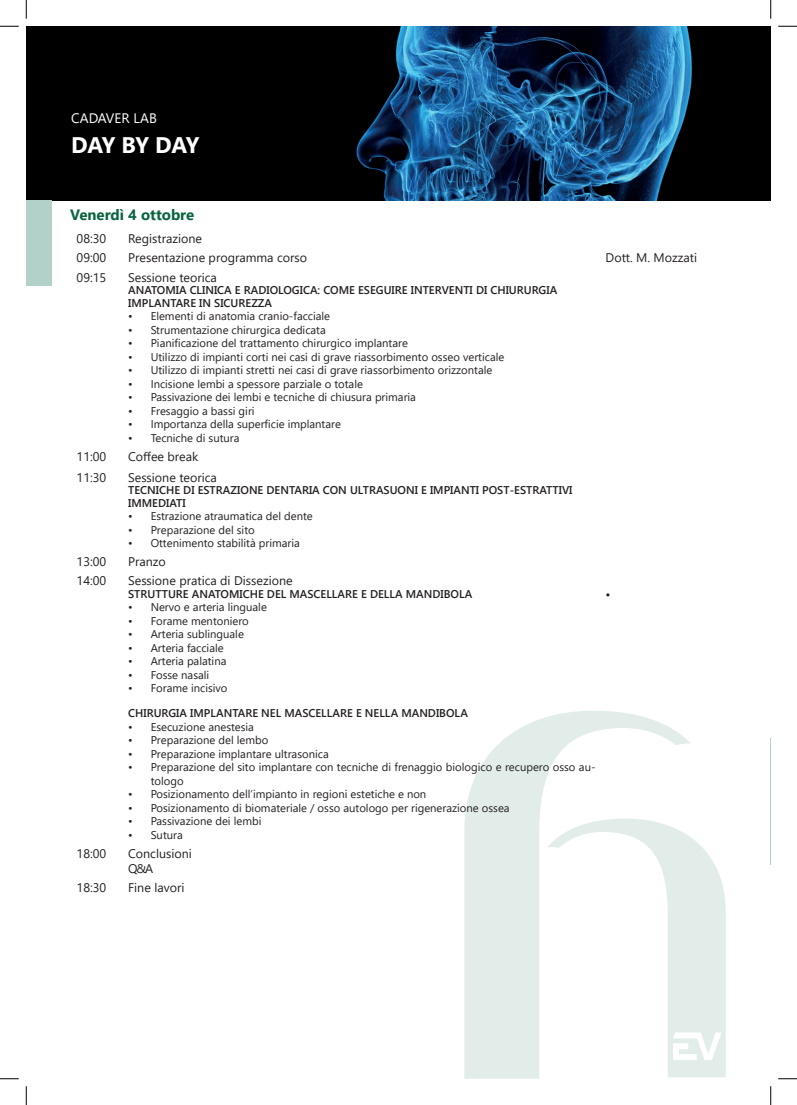
<style>
.page{position:relative;width:797px;height:1105px;background:#fff}
.page>*{position:absolute;margin:0;border:0;box-sizing:border-box;transform-origin:0 0}
.t1{font:700 22.5px "Segoe UI";letter-spacing:-.025em;color:#fff}
.t2{font:700 15px "Segoe UI";color:#08633f}
.t3{font:13.75px "Segoe UI";color:#fff}
.t4{font:12.5px/15px "Segoe UI";color:#231f20}
.t5{font:11.25px/13.5px "Segoe UI";color:#231f20}
.t6{font:600 11.25px/12.5px "Segoe UI";color:#231f20}
</style>
<div class="page">
<svg style="left:464px;top:711px;width:227px;height:368px;fill:#e2edea"></svg>
<svg style="left:547px;top:818px;width:178px;height:259px"></svg>
<svg style="left:673px;top:1032px;width:48px;height:28px"></svg>
<img style="left:26px;top:26px;width:744px;height:175px">
<div style="left:26px;top:200px;width:26px;height:86px;background:#b2d1c8"></div>
<hr style="left:769px;top:738px;width:1px;height:127px;background:#b2d1c8">
<hr style="left:770px;top:201px;width:1px;height:85px;background:#b2d1c8">
<svg style="left:0;top:25px;width:19px;height:2px"></svg>
<svg style="left:778px;top:25px;width:19px;height:2px"></svg>
<svg style="left:0;top:1078px;width:19px;height:1px"></svg>
<svg style="left:778px;top:1078px;width:19px;height:1px"></svg>
<svg style="left:25px;top:0;width:2px;height:19px"></svg>
<svg style="left:25px;top:1086px;width:2px;height:19px"></svg>
<svg style="left:770px;top:0;width:1px;height:19px"></svg>
<svg style="left:770px;top:1086px;width:1px;height:19px"></svg>
<p class="t3" style="left:71px;top:105px;width:87px">CADAVER LAB</p>
<h1 class="t1" style="left:71px;top:123px;width:130px">DAY BY DAY</h1>
<h2 class="t2" style="left:70px;top:200px;width:125px">Venerdì 4 ottobre</h2>
<p class="t4" style="left:77px;top:230px;width:31px">08:30</p>
<p class="t4" style="left:128px;top:230px;width:75px">Registrazione</p>
<p class="t4" style="left:77px;top:249px;width:31px">09:00</p>
<p class="t4" style="left:128px;top:249px;width:180px">Presentazione programma corso</p>
<p class="t4" style="left:605px;top:249px;width:93px">Dott. M. Mozzati</p>
<p class="t4" style="left:77px;top:268px;width:31px">09:15</p>
<p class="t4" style="left:128px;top:268px;width:90px">Sessione teorica</p>
<p class="t6" style="left:128px;top:283px;width:430px">ANATOMIA CLINICA E RADIOLOGICA: COME ESEGUIRE INTERVENTI DI CHIURURGIA<br>IMPLANTARE IN SICUREZZA</p>
<p class="t5" style="left:128px;top:308px;width:203px">• Elementi di anatomia cranio-facciale</p>
<p class="t5" style="left:128px;top:322px;width:199px">• Strumentazione chirurgica dedicata</p>
<p class="t5" style="left:128px;top:335px;width:281px">• Pianificazione del trattamento chirurgico implantare</p>
<p class="t5" style="left:128px;top:349px;width:377px">• Utilizzo di impianti corti nei casi di grave riassorbimento osseo verticale</p>
<p class="t5" style="left:128px;top:362px;width:366px">• Utilizzo di impianti stretti nei casi di grave riassorbimento orizzontale</p>
<p class="t5" style="left:128px;top:376px;width:236px">• Incisione lembi a spessore parziale o totale</p>
<p class="t5" style="left:128px;top:389px;width:289px">• Passivazione dei lembi e tecniche di chiusura primaria</p>
<p class="t5" style="left:128px;top:403px;width:128px">• Fresaggio a bassi giri</p>
<p class="t5" style="left:128px;top:416px;width:214px">• Importanza della superficie implantare</p>
<p class="t5" style="left:128px;top:430px;width:113px">• Tecniche di sutura</p>
<p class="t4" style="left:77px;top:448px;width:31px">11:00</p>
<p class="t4" style="left:128px;top:448px;width:72px">Coffee break</p>
<p class="t4" style="left:77px;top:468px;width:31px">11:30</p>
<p class="t4" style="left:128px;top:468px;width:90px">Sessione teorica</p>
<p class="t6" style="left:128px;top:483px;width:446px">TECNICHE DI ESTRAZIONE DENTARIA CON ULTRASUONI E IMPIANTI POST-ESTRATTIVI<br>IMMEDIATI</p>
<p class="t5" style="left:128px;top:508px;width:186px">• Estrazione atraumatica del dente</p>
<p class="t5" style="left:128px;top:522px;width:128px">• Preparazione del sito</p>
<p class="t5" style="left:128px;top:535px;width:173px">• Ottenimento stabilità primaria</p>
<p class="t4" style="left:77px;top:553px;width:31px">13:00</p>
<p class="t4" style="left:128px;top:553px;width:39px">Pranzo</p>
<p class="t4" style="left:77px;top:572px;width:31px">14:00</p>
<p class="t4" style="left:128px;top:572px;width:166px">Sessione pratica di Dissezione</p>
<p class="t6" style="left:128px;top:587px;width:346px">STRUTTURE ANATOMICHE DEL MASCELLARE E DELLA MANDIBOLA</p>
<p class="t5" style="left:128px;top:599px;width:140px">• Nervo e arteria linguale</p>
<p class="t5" style="left:128px;top:613px;width:122px">• Forame mentoniero</p>
<p class="t5" style="left:128px;top:626px;width:117px">• Arteria sublinguale</p>
<p class="t5" style="left:128px;top:640px;width:97px">• Arteria facciale</p>
<p class="t5" style="left:128px;top:653px;width:100px">• Arteria palatina</p>
<p class="t5" style="left:128px;top:667px;width:83px">• Fosse nasali</p>
<p class="t5" style="left:128px;top:680px;width:101px">• Forame incisivo</p>
<p class="t6" style="left:128px;top:706px;width:341px">CHIRURGIA IMPLANTARE NEL MASCELLARE E NELLA MANDIBOLA</p>
<p class="t5" style="left:128px;top:719px;width:127px">• Esecuzione anestesia</p>
<p class="t5" style="left:128px;top:732px;width:142px">• Preparazione del lembo</p>
<p class="t5" style="left:128px;top:746px;width:202px">• Preparazione implantare ultrasonica</p>
<p class="t5" style="left:151px;top:759px;width:446px;text-indent:-22px">• Preparazione del sito implantare con tecniche di frenaggio biologico e recupero osso au&shy;tologo</p>
<p class="t5" style="left:128px;top:786px;width:300px">• Posizionamento dell’impianto in regioni estetiche e non</p>
<p class="t5" style="left:128px;top:800px;width:383px">• Posizionamento di biomateriale / osso autologo per rigenerazione ossea</p>
<p class="t5" style="left:128px;top:813px;width:135px">• Passivazione dei lembi</p>
<p class="t5" style="left:128px;top:827px;width:56px">• Sutura</p>
<p class="t4" style="left:605px;top:586px;width:7px">•</p>
<p class="t4" style="left:77px;top:845px;width:31px">18:00</p>
<p class="t4" style="left:128px;top:845px;width:65px">Conclusioni<br>Q&amp;A</p>
<p class="t4" style="left:77px;top:879px;width:31px">18:30</p>
<p class="t4" style="left:128px;top:879px;width:58px">Fine lavori</p>
</div>
